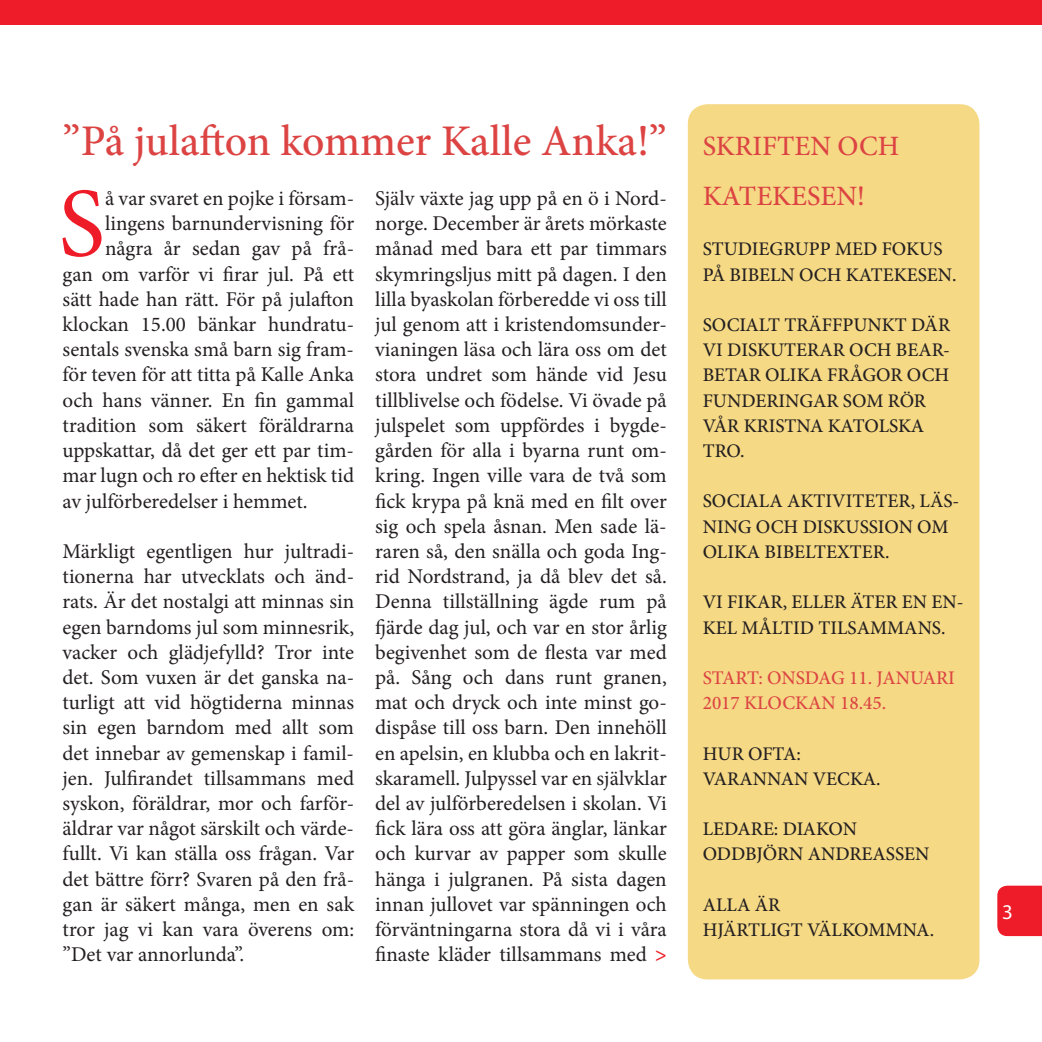
<style>
.page{position:relative;width:1042px;height:1042px;background:#fff}
.page>*{position:absolute;margin:0;border:0;box-sizing:border-box;transform-origin:0 0}
.t1{font:98.52px "Minion Pro";color:#ee1c28}
.t2{font:500 43.75px "Minion Pro";color:#dc4443}
.t3{font:500 28px/50.4px "Minion Pro";color:#dc4443}
.t4{font:21px/25.2px "Minion Pro";color:#231f20;text-align:justify}
.t5{font:21px "Myriad Pro";color:#fff}
.t6{font:500 19.25px/25.2px "Minion Pro";color:#231f20}
.t7{font:500 19.25px/25.2px "Minion Pro";color:#dc4443}
.s1{font-weight:700;color:#ee1c28}
</style>
<div class="page">
<div style="left:0;top:0;width:1042px;height:25px;background:#ee1c28"></div>
<div style="left:688px;top:104px;width:291px;height:875px;background:#f5d985;border-radius:20px"></div>
<div style="left:997px;top:885px;width:45px;height:51px;background:#ee1c28"></div>
<h2 class="t2" style="left:63px;top:111px;width:606px">”På julafton kommer Kalle Anka!”</h2>
<h1 class="t1" style="left:58px;top:158px;width:48px">S</h1>
<p class="t4" style="left:105px;top:186px;width:251px">å var svaret en pojke i försam-</p>
<p class="t4" style="left:375px;top:186px;width:293px">Själv växte jag upp på en ö i Nord&shy;norge. December är årets mörkaste månad med bara ett par timmars skymringsljus mitt på dagen. I den lilla byaskolan förberedde vi oss till jul genom att i kristendomsunder&shy;vianingen läsa och lära oss om det stora undret som hände vid Jesu tillblivelse och födelse. Vi övade på julspelet som uppfördes i bygde&shy;gården för alla i byarna runt om&shy;kring. Ingen ville vara de två som fick krypa på knä med en filt over sig och spela åsnan. Men sade lä&shy;raren så, den snälla och goda Ing&shy;rid Nordstrand, ja då blev det så.<br>Denna tillställning ägde rum på fjärde dag jul, och var en stor årlig begivenhet som de flesta var med på. Sång och dans runt granen, mat och dryck och inte minst go&shy;dispåse till oss barn. Den innehöll en apelsin, en klubba och en lakrit&shy;skaramell. Julpyssel var en självklar del av julförberedelsen i skolan. Vi fick lära oss att göra änglar, länkar och kurvar av papper som skulle hänga i julgranen. På sista dagen innan jullovet var spänningen och förväntningarna stora då vi i våra finaste kläder tillsammans med <span class="s1">&gt;</span></p>
<p class="t4" style="left:105px;top:211px;width:251px">lingens barnundervisning för</p>
<p class="t4" style="left:105px;top:236px;width:250px">några år sedan gav på frå-</p>
<p class="t4" style="left:62px;top:261px;width:293px">gan om varför vi firar jul. På ett</p>
<p class="t4" style="left:62px;top:287px;width:293px">sätt hade han rätt. För på julafton</p>
<p class="t4" style="left:62px;top:312px;width:293px">klockan 15.00 bänkar hundratu-</p>
<p class="t4" style="left:62px;top:337px;width:293px">sentals svenska små barn sig fram-</p>
<p class="t4" style="left:62px;top:362px;width:293px">för teven för att titta på Kalle Anka</p>
<p class="t4" style="left:62px;top:387px;width:293px">och hans vänner. En fin gammal</p>
<p class="t4" style="left:62px;top:413px;width:293px">tradition som säkert föräldrarna</p>
<p class="t4" style="left:62px;top:438px;width:293px">uppskattar, då det ger ett par tim-</p>
<p class="t4" style="left:62px;top:463px;width:293px">mar lugn och ro efter en hektisk tid</p>
<p class="t4" style="left:62px;top:488px;width:247px">av julförberedelser i hemmet.</p>
<p class="t4" style="left:62px;top:539px;width:293px">Märkligt egentligen hur jultradi&shy;tionerna har utvecklats och änd&shy;rats. Är det nostalgi att minnas sin egen barndoms jul som minnesrik, vacker och glädjefylld? Tror inte det. Som vuxen är det ganska na&shy;turligt att vid högtiderna minnas sin egen barndom med allt som det innebar av gemenskap i famil&shy;jen. Julfirandet tillsammans med syskon, föräldrar, mor och farför&shy;äldrar var något särskilt och värde&shy;fullt. Vi kan ställa oss frågan. Var det bättre förr? Svaren på den frå&shy;gan är säkert många, men en sak tror jag vi kan vara överens om: ”Det var annorlunda”.</p>
<h3 class="t3" style="left:703px;top:120px;width:198px">SKRIFTEN OCH<br>KATEKESEN!</h3>
<p class="t6" style="left:703px;top:237px;width:255px">STUDIEGRUPP MED FOKUS<br>PÅ BIBELN OCH KATEKESEN.</p>
<p class="t6" style="left:703px;top:312px;width:249px">SOCIALT TRÄFFPUNKT DÄR<br>VI DISKUTERAR OCH BEAR-<br>BETAR OLIKA FRÅGOR OCH<br>FUNDERINGAR SOM RÖR<br>VÅR KRISTNA KATOLSKA<br>TRO.</p>
<p class="t6" style="left:703px;top:489px;width:258px">SOCIALA AKTIVITETER, LÄS-<br>NING OCH DISKUSSION OM<br>OLIKA BIBELTEXTER.</p>
<p class="t6" style="left:703px;top:589px;width:262px">VI FIKAR, ELLER ÄTER EN EN-<br>KEL MÅLTID TILSAMMANS.</p>
<p class="t7" style="left:703px;top:665px;width:254px">START: ONSDAG 11. JANUARI<br>2017 KLOCKAN 18.45.</p>
<p class="t6" style="left:703px;top:741px;width:180px">HUR OFTA:<br>VARANNAN VECKA.</p>
<p class="t6" style="left:703px;top:816px;width:228px">LEDARE: DIAKON<br>ODDBJÖRN ANDREASSEN</p>
<p class="t6" style="left:703px;top:892px;width:233px">ALLA ÄR<br>HJÄRTLIGT VÄLKOMMNA.</p>
<p class="t5" style="left:1002px;top:899px;width:12px">3</p>
</div>
